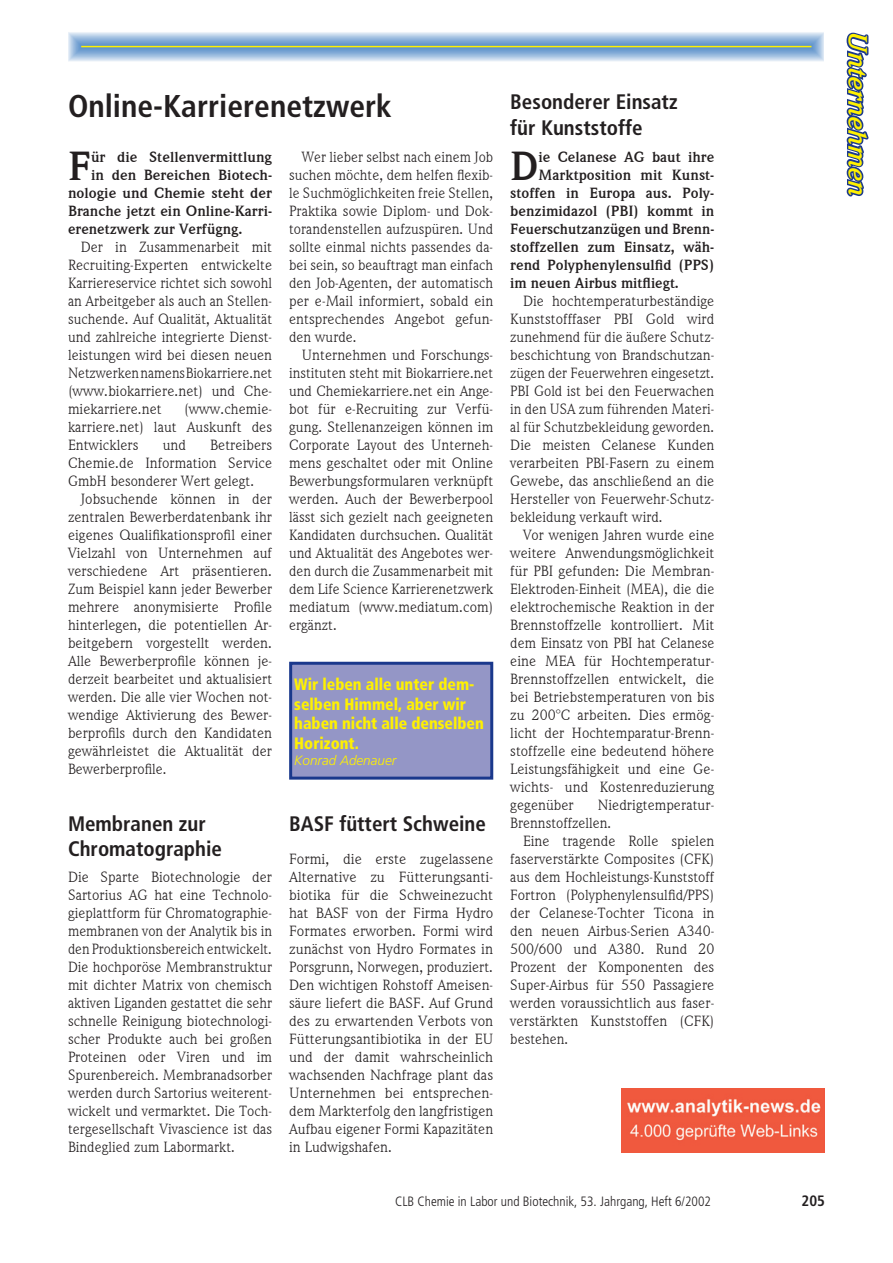
<style>
.page{position:relative;width:893px;height:1263px;background:#fff}
.page>*{position:absolute;margin:0;border:0;box-sizing:border-box;transform-origin:0 0}
.t1{font:700 41.25px "Weidemann IT Cby BT";color:#231f20}
.t2{font:700 condensed 31.5px "Frutiger";color:#231f20}
.t3{font:italic 700 27px "Weidemann IT Cby BT";letter-spacing:-.005em;color:#fff101}
.t4{font:700 condensed 21px/25.2px "Frutiger";color:#231f20}
.t5{font:900 condensed 16.5px/19.8px "Frutiger";color:#fff101;scale:.96 1}
.t6{font:15px/18px "Weidemann IT Cby BT";color:#231f20;text-align:justify}
.t7{font:15px/18px "Weidemann IT Cby BT";color:#231f20;text-align:justify;scale:1.04 1}
.t8{font:700 15px "Weidemann IT Cby BT";color:#231f20}
.t9{font:700 condensed 15px "Frutiger";color:#231f20}
.t10{font:300 condensed 13.5px "Frutiger";color:#231f20}
.t11{font:italic 300 13.5px "Frutiger";color:#fff101}
</style>
<div class="page">
<svg style="left:68px;top:32px;width:756px;height:29px;background:#9abbda"></svg>
<hr style="left:81px;top:46px;width:730px;height:1px;background:#fff101">
<svg style="left:846px;top:32px;width:23px;height:165px"></svg>
<img style="left:621px;top:1088px;width:204px;height:64px">
<div style="left:291px;top:663px;width:201px;height:115px;background:#9496c6"></div>
<div style="left:289px;top:662px;width:204px;height:118px;border:3px solid #1a388c"></div>
<h2 class="t2" style="left:68px;top:88px;width:325px">Online-Karrierenetzwerk</h2>
<h1 class="t1" style="left:68px;top:140px;width:25px">F</h1>
<p class="t8" style="left:91px;top:148px;width:183px">ür die Stellenvermittlung</p>
<p class="t8" style="left:91px;top:166px;width:183px">in den Bereichen Biotech-</p>
<p class="t8" style="left:68px;top:184px;width:206px">nologie und Chemie steht der</p>
<p class="t8" style="left:68px;top:202px;width:206px">Branche jetzt ein Online-Karri-</p>
<p class="t8" style="left:68px;top:220px;width:176px">erenetzwerk zur Verfügng.</p>
<p class="t6" style="left:68px;top:238px;width:206px;text-indent:13px">Der in Zusammenarbeit mit Recruiting-Experten entwickelte Karriereservice richtet sich sowohl an Arbeitgeber als auch an Stellen&shy;suchende. Auf Qualität, Aktualität und zahlreiche integrierte Dienst&shy;leistungen wird bei diesen neuen Netzwerken namens Biokarriere.net (www.biokarriere.net) und Che&shy;miekarriere.net</p>
<p class="t6" style="left:68px;top:400px;width:206px;text-indent:116px">(www.chemie&shy;karriere.net) laut Auskunft des Entwicklers</p>
<p class="t6" style="left:68px;top:436px;width:206px;text-indent:142px">Betreibers Chemie.de Information Service GmbH besonderer Wert gelegt.</p>
<p class="t6" style="left:68px;top:490px;width:206px;text-indent:13px">Jobsuchende können in der zentralen Bewerberdatenbank ihr eigenes Qualifikationsprofil einer Vielzahl von Unternehmen auf verschiedene Art präsentieren.<br>Zum Beispiel kann jeder Bewerber mehrere anonymisierte Profile hinterlegen, die potentiellen Ar&shy;beitgebern vorgestellt werden.<br>Alle Bewerberprofile können je&shy;derzeit bearbeitet und aktualisiert werden. Die alle vier Wochen not&shy;wendige Aktivierung des Bewer&shy;berprofils durch den Kandidaten gewährleistet die Aktualität der Bewerberprofile.</p>
<p class="t6" style="left:163px;top:436px;width:25px">und</p>
<h3 class="t4" style="left:68px;top:811px;width:156px">Membranen zur<br>Chromatographie</h3>
<p class="t6" style="left:68px;top:868px;width:206px">Die Sparte Biotechnologie der Sartorius AG hat eine Technolo&shy;gieplattform für Chromatographie&shy;membranen von der Analytik bis in den Produktionsbereich entwickelt.<br>Die hochporöse Membranstruktur mit dichter Matrix von chemisch aktiven Liganden gestattet die sehr schnelle Reinigung biotechnologi&shy;scher Produkte auch bei großen Proteinen oder Viren und im Spurenbereich. Membranadsorber werden durch Sartorius weiterent&shy;wickelt und vermarktet. Die Toch&shy;tergesellschaft Vivascience ist das Bindeglied zum Labormarkt.</p>
<p class="t6" style="left:289px;top:148px;width:206px;text-indent:13px">Wer lieber selbst nach einem Job suchen möchte, dem helfen flexib&shy;le Suchmöglichkeiten freie Stellen, Praktika sowie Diplom- und Dok&shy;torandenstellen aufzuspüren. Und sollte einmal nichts passendes da&shy;bei sein, so beauftragt man einfach den Job-Agenten, der automatisch per e-Mail informiert, sobald ein entsprechendes Angebot gefun&shy;den wurde.</p>
<p class="t6" style="left:289px;top:346px;width:206px;text-indent:13px">Unternehmen und Forschungs&shy;instituten steht mit Biokarriere.net und Chemiekarriere.net ein Ange&shy;bot für e-Recruiting zur Verfü&shy;gung. Stellenanzeigen können im Corporate Layout des Unterneh&shy;mens geschaltet oder mit Online Bewerbungsformularen verknüpft werden. Auch der Bewerberpool lässt sich gezielt nach geeigneten Kandidaten durchsuchen. Qualität und Aktualität des Angebotes wer&shy;den durch die Zusammenarbeit mit dem Life Science Karrierenetzwerk mediatum (www.mediatum.com) ergänzt.</p>
<p class="t5" style="left:294px;top:674px;width:199px">Wir leben alle unter dem&shy;selben Himmel, aber wir haben nicht alle denselben<br>Horizont.</p>
<p class="t11" style="left:294px;top:753px;width:104px">Konrad Adenauer</p>
<h3 class="t4" style="left:289px;top:811px;width:198px">BASF füttert Schweine</h3>
<p class="t7" style="left:289px;top:850px;width:198px">Formi, die erste zugelassene Alternative zu Fütterungsanti&shy;biotika für die Schweinezucht hat BASF von der Firma Hydro Formates erworben. Formi wird zunächst von Hydro Formates in Porsgrunn, Norwegen, produziert.<br>Den wichtigen Rohstoff Ameisen&shy;säure liefert die BASF. Auf Grund des zu erwartenden Verbots von Fütterungsantibiotika in der EU und der damit wahrscheinlich wachsenden Nachfrage plant das Unternehmen bei entsprechen&shy;dem Markterfolg den langfristigen Aufbau eigener Formi Kapazitäten in Ludwigshafen.</p>
<h3 class="t4" style="left:510px;top:89px;width:169px">Besonderer Einsatz für Kunststoffe</h3>
<h1 class="t1" style="left:510px;top:140px;width:30px">D</h1>
<p class="t8" style="left:539px;top:148px;width:177px">ie Celanese AG baut ihre</p>
<p class="t8" style="left:539px;top:166px;width:177px">Marktposition mit Kunst-</p>
<p class="t8" style="left:510px;top:184px;width:206px">stoffen in Europa aus. Poly-</p>
<p class="t8" style="left:510px;top:202px;width:206px">benzimidazol (PBI) kommt in</p>
<p class="t8" style="left:510px;top:220px;width:206px">Feuerschutzanzügen und Brenn-</p>
<p class="t8" style="left:510px;top:238px;width:206px">stoffzellen zum Einsatz, wäh-</p>
<p class="t8" style="left:510px;top:256px;width:206px">rend Polyphenylensulfid (PPS)</p>
<p class="t8" style="left:510px;top:274px;width:170px">im neuen Airbus mitfliegt.</p>
<p class="t6" style="left:510px;top:292px;width:206px;text-indent:13px">Die hochtemperaturbeständige Kunststofffaser PBI Gold wird zunehmend für die äußere Schutz&shy;beschichtung von Brandschutzan&shy;zügen der Feuerwehren eingesetzt.<br>PBI Gold ist bei den Feuerwachen in den USA zum führenden Materi&shy;al für Schutzbekleidung geworden.<br>Die meisten Celanese Kunden verarbeiten PBI-Fasern zu einem Gewebe, das anschließend an die Hersteller von Feuerwehr-Schutz&shy;bekleidung verkauft wird.</p>
<p class="t6" style="left:510px;top:526px;width:206px;text-indent:13px">Vor wenigen Jahren wurde eine weitere Anwendungsmöglichkeit für PBI gefunden: Die Membran-Elektroden-Einheit (MEA), die die elektrochemische Reaktion in der Brennstoffzelle kontrolliert. Mit dem Einsatz von PBI hat Celanese eine MEA für Hochtemperatur-Brennstoffzellen entwickelt, die bei Betriebstemperaturen von bis zu 200°C arbeiten. Dies ermög&shy;licht der Hochtemparatur-Brenn&shy;stoffzelle eine bedeutend höhere Leistungsfähigkeit und eine Ge&shy;wichts- und Kostenreduzierung gegenüber</p>
<p class="t6" style="left:510px;top:796px;width:206px;text-indent:88px">Niedrigtemperatur-<br>Brennstoffzellen.</p>
<p class="t6" style="left:510px;top:832px;width:206px;text-indent:13px">Eine tragende Rolle spielen faserverstärkte Composites (CFK) aus dem Hochleistungs-Kunststoff Fortron (Polyphenylensulfid/PPS) der Celanese-Tochter Ticona in den neuen Airbus-Serien A340- 500/600 und A380. Rund 20<br>Prozent der Komponenten des Super-Airbus für 550 Passagiere werden voraussichtlich aus faser&shy;verstärkten Kunststoffen (CFK) bestehen.</p>
<p class="t10" style="left:395px;top:1194px;width:317px">CLB Chemie in Labor und Biotechnik, 53. Jahrgang, Heft 6/2002</p>
<p class="t9" style="left:801px;top:1192px;width:25px">205</p>
<h3 class="t3" style="left:874px;top:32px;width:166px;rotate:90deg">Unternehmen</h3>
</div>
